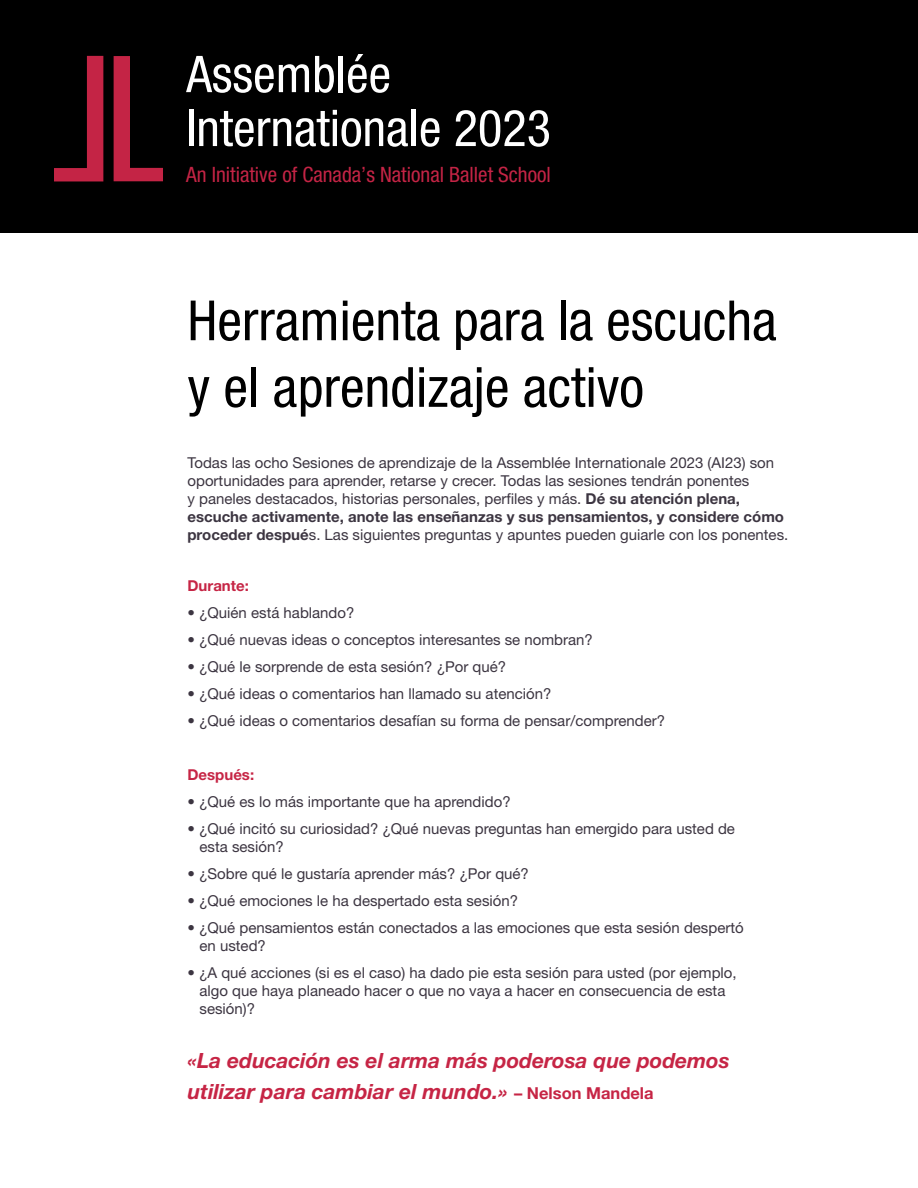
<style>
.page{position:relative;width:918px;height:1188px;background:#fff}
.page>*{position:absolute;margin:0;border:0;box-sizing:border-box;transform-origin:0 0}
.t1{font:condensed 55.5px/66.6px "Helvetica Neue LT Std";color:#000}
.t2{font:condensed 50.7px/53.8px "Helvetica Neue LT Std";color:#fff}
.t3{font:condensed 21.15px "Helvetica Neue LT Std";color:#c42445}
.t4{font:italic 700 21px/30.6px "Helvetica Neue LT Std";color:#c62545}
.t5{font:15px/18px "Helvetica Neue LT Std";color:#3c3541}
.t6{font:700 15px "Helvetica Neue LT Std";color:#c62545}
.s1{font-weight:700}
.s2{font-style:normal;font-size:16.5px}
</style>
<div class="page">
<div style="left:0;top:0;width:918px;height:232px;background:#000"></div>
<svg style="left:54px;top:56px;width:49px;height:125px"></svg>
<svg style="left:114px;top:56px;width:49px;height:125px"></svg>
<h2 class="t2" style="left:186px;top:47px;width:366px">Assemblée<br>Internationale 2023</h2>
<h3 class="t3" style="left:186px;top:162px;width:366px">An Initiative of Canada’s National Ballet School</h3>
<h1 class="t1" style="left:188px;top:287px;width:591px">Herramienta para la escucha y el aprendizaje activo</h1>
<p class="t5" style="left:188px;top:454px;width:602px">Todas las ocho Sesiones de aprendizaje de la Assemblée Internationale 2023 (AI23) son oportunidades para aprender, retarse y crecer. Todas las sesiones tendrán ponentes<br>y paneles destacados, historias personales, perfiles y más. <span class="s1">Dé su atención plena, escuche activamente, anote las enseñanzas y sus pensamientos, y considere cómo proceder despué</span>s. Las siguientes preguntas y apuntes pueden guiarle con los ponentes.</p>
<p class="t6" style="left:188px;top:576px;width:63px">Durante:</p>
<p class="t5" style="left:188px;top:603px;width:169px">• ¿Quién está hablando?</p>
<p class="t5" style="left:188px;top:630px;width:407px">• ¿Qué nuevas ideas o conceptos interesantes se nombran?</p>
<p class="t5" style="left:188px;top:657px;width:320px">• ¿Qué le sorprende de esta sesión? ¿Por qué?</p>
<p class="t5" style="left:188px;top:684px;width:366px">• ¿Qué ideas o comentarios han llamado su atención?</p>
<p class="t5" style="left:188px;top:711px;width:479px">• ¿Qué ideas o comentarios desafían su forma de pensar/comprender?</p>
<p class="t6" style="left:188px;top:765px;width:68px">Después:</p>
<p class="t5" style="left:188px;top:792px;width:325px">• ¿Qué es lo más importante que ha aprendido?</p>
<p class="t5" style="left:200px;top:819px;width:537px;text-indent:-12px">• ¿Qué incitó su curiosidad? ¿Qué nuevas preguntas han emergido para usted de esta sesión?</p>
<p class="t5" style="left:188px;top:864px;width:343px">• ¿Sobre qué le gustaría aprender más? ¿Por qué?</p>
<p class="t5" style="left:188px;top:891px;width:332px">• ¿Qué emociones le ha despertado esta sesión?</p>
<p class="t5" style="left:200px;top:918px;width:546px;text-indent:-12px">• ¿Qué pensamientos están conectados a las emociones que esta sesión despertó en usted?</p>
<p class="t5" style="left:200px;top:963px;width:539px;text-indent:-12px">• ¿A qué acciones (si es el caso) ha dado pie esta sesión para usted (por ejemplo, algo que haya planeado hacer o que no vaya a hacer en consecuencia de esta sesión)?</p>
<h3 class="t4" style="left:188px;top:1045px;width:544px">«La educación es el arma más poderosa que podemos utilizar para cambiar el mundo.» <span class="s2">– Nelson Mandela</span></h3>
</div>
